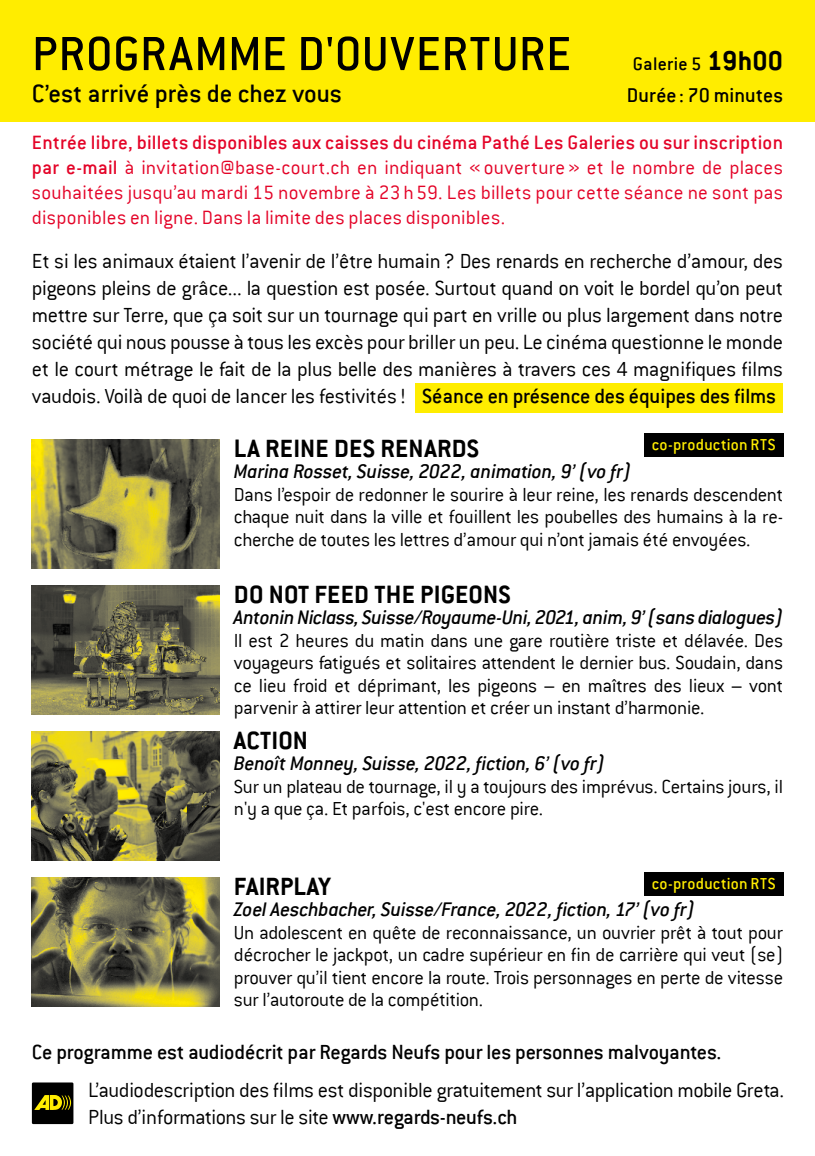
<style>
.page{position:relative;width:815px;height:1156px;background:#fff}
.page>*{position:absolute;margin:0;border:0;box-sizing:border-box;transform-origin:0 0}
.t1{font:500 52.5px "Conduit ITC";letter-spacing:.01em;color:#000}
.t2{font:700 27.5px "Conduit ITC";letter-spacing:.01em;color:#000}
.t3{font:500 27.5px "Conduit ITC";color:#000}
.t4{font:300 22.5px/27px "Conduit ITC";letter-spacing:-.015em;color:#000;text-align:justify}
.t5{font:500 22.5px "Conduit ITC";letter-spacing:-.01em;color:#000}
.t6{font:500 22px "Conduit ITC";letter-spacing:.005em;color:#000}
.t7{font:italic 500 21.75px "Conduit ITC";letter-spacing:-.015em;color:#000}
.t8{font:300 21.25px/25px "Conduit ITC";letter-spacing:.01em;color:#e40428;text-align:justify}
.t9{font:300 20.75px/22.5px "Conduit ITC";letter-spacing:-.015em;color:#000;text-align:justify}
.t10{font:500 20px "Conduit ITC";letter-spacing:.01em;color:#000}
.t11{font:500 17.5px "Conduit ITC";letter-spacing:.015em;color:#ffed00}
.s1{font-weight:700;font-size:30px}
.s2{font-weight:500}
</style>
<div class="page">
<div style="left:0;top:0;width:815px;height:122px;background:#ffed00"></div>
<img style="left:32px;top:439px;width:188px;height:129px">
<img style="left:32px;top:585px;width:188px;height:129px">
<img style="left:32px;top:731px;width:188px;height:128px">
<img style="left:32px;top:877px;width:188px;height:128px">
<div style="left:644px;top:871px;width:139px;height:24px;background:#000"></div>
<div style="left:644px;top:433px;width:139px;height:24px;background:#000"></div>
<svg style="left:32px;top:1082px;width:41px;height:41px;background:#302d03"></svg>
<div style="left:415px;top:383px;width:368px;height:29px;background:#ffed00"></div>
<p class="t1" style="left:32px;top:24px;width:541px">PROGRAMME D'OUVERTURE</p>
<p class="t3" style="left:32px;top:78px;width:311px">C’est arrivé près de chez vous</p>
<p class="t10" style="left:633px;top:53px;width:152px">Galerie 5 <span class="s1">19h00</span></p>
<p class="t6" style="left:627px;top:83px;width:158px">Durée: 70 minutes</p>
<p class="t8" style="left:32px;top:130px;width:753px"><span class="s2">Entrée libre, billets disponibles aux caisses du cinéma Pathé Les Galeries ou sur inscription par e-mail</span> à invitation@base-court.ch en indiquant «ouverture» et le nombre de places souhaitées jusqu’au mardi 15 novembre à 23h59. Les billets pour cette séance ne sont pas disponibles en ligne. Dans la limite des places disponibles.</p>
<p class="t4" style="left:32px;top:247px;width:753px">Et si les animaux étaient l’avenir de l’être humain? Des renards en recherche d’amour, des pigeons pleins de grâce... la question est posée. Surtout quand on voit le bordel qu’on peut mettre sur Terre, que ça soit sur un tournage qui part en vrille ou plus largement dans notre société qui nous pousse à tous les excès pour briller un peu. Le cinéma questionne le monde et le court métrage le fait de la plus belle des manières à travers ces 4 magnifiques films vaudois. Voilà de quoi de lancer les festivités !</p>
<p class="t5" style="left:422px;top:383px;width:355px">Séance en présence des équipes des films</p>
<p class="t2" style="left:234px;top:432px;width:247px">LA REINE DES RENARDS</p>
<p class="t7" style="left:234px;top:459px;width:399px">Marina Rosset, Suisse, 2022, animation, 9’ (vo fr)</p>
<p class="t9" style="left:234px;top:482px;width:551px">Dans l’espoir de redonner le sourire à leur reine, les renards descendent chaque nuit dans la ville et fouillent les poubelles des humains à la re&shy;cherche de toutes les lettres d’amour qui n’ont jamais été envoyées.</p>
<p class="t11" style="left:652px;top:435px;width:125px">co-production RTS</p>
<p class="t2" style="left:234px;top:578px;width:278px">DO NOT FEED THE PIGEONS</p>
<p class="t7" style="left:234px;top:605px;width:551px">Antonin Niclass, Suisse/Royaume-Uni, 2021, anim, 9’ (sans dialogues)</p>
<p class="t9" style="left:234px;top:628px;width:551px">Il est 2 heures du matin dans une gare routière triste et délavée. Des voyageurs fatigués et solitaires attendent le dernier bus. Soudain, dans ce lieu froid et déprimant, les pigeons – en maîtres des lieux – vont parvenir à attirer leur attention et créer un instant d’harmonie.</p>
<p class="t2" style="left:234px;top:724px;width:76px">ACTION</p>
<p class="t7" style="left:234px;top:750px;width:372px">Benoît Monney, Suisse, 2022, fiction, 6’ (vo fr)</p>
<p class="t9" style="left:234px;top:774px;width:551px">Sur un plateau de tournage, il y a toujours des imprévus. Certains jours, il n'y a que ça. Et parfois, c'est encore pire.</p>
<p class="t11" style="left:652px;top:873px;width:125px">co-production RTS</p>
<p class="t2" style="left:234px;top:870px;width:98px">FAIRPLAY</p>
<p class="t7" style="left:234px;top:896px;width:462px">Zoel Aeschbacher, Suisse/France, 2022, fiction, 17’ (vo fr)</p>
<p class="t9" style="left:234px;top:920px;width:551px">Un adolescent en quête de reconnaissance, un ouvrier prêt à tout pour décrocher le jackpot, un cadre supérieur en fin de carrière qui veut (se) prouver qu’il tient encore la route. Trois personnages en perte de vitesse sur l’autoroute de la compétition.</p>
<p class="t5" style="left:32px;top:1038px;width:691px">Ce programme est audiodécrit par Regards Neufs pour les personnes malvoyantes.</p>
<p class="t4" style="left:88px;top:1075px;width:697px">L’audiodescription des films est disponible gratuitement sur l’application mobile Greta.<br>Plus d’informations sur le site <span class="s2">www.regards-neufs.ch</span></p>
</div>
